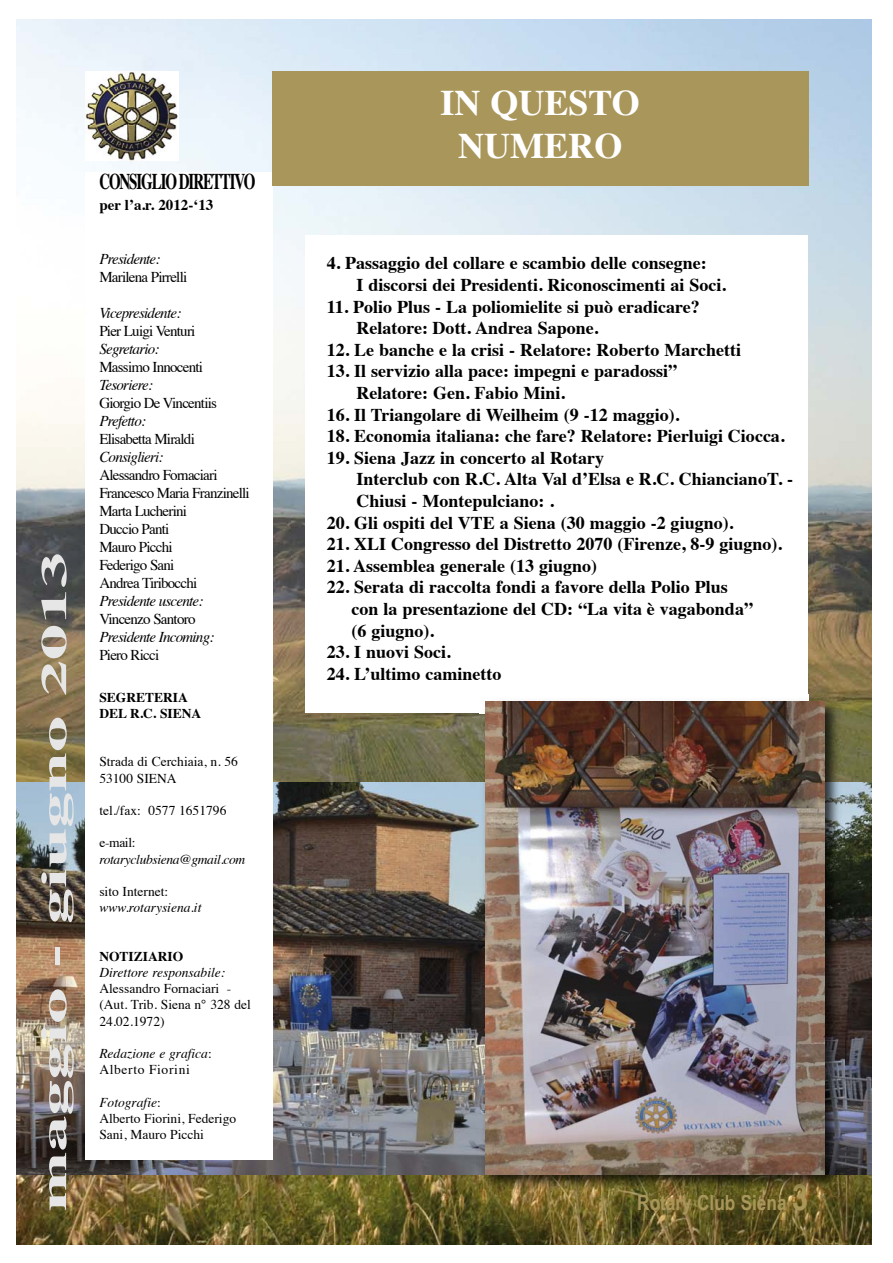
<style>
.page{position:relative;width:893px;height:1263px;background:#fff}
.page>*{position:absolute;margin:0;border:0;box-sizing:border-box;transform-origin:0 0}
.t1{font:700 36px "Times";color:#e6e6e6;scale:2 1}
.t2{font:700 36px/43.2px "Times";color:#fff;text-align:center}
.t3{font:700 22.5px "Times";letter-spacing:-.075em;color:#000;scale:.67 1}
.t4{font:700 21px "Arial Narrow";color:#a9965a}
.t5{font:700 18px/21.6px "Times";color:#000}
.t6{font:15px/18px "Times";letter-spacing:-.05em;color:#000}
.t7{font:italic 15px "Times";letter-spacing:-.05em;color:#000}
.t8{font:700 15px "Times";color:#000}
.t9{font:13.5px/16.2px "Times";color:#000}
.t10{font:italic 13.5px/16.2px "Times";color:#000}
.t11{font:700 13.5px/16.2px "Times";color:#000}
.t12{font:italic 13.5px "Times";letter-spacing:-.025em;color:#000}
.s1{font-style:normal}
.s2{font-style:italic}
.s3{font-size:36px}
</style>
<div class="page">
<img style="left:16px;top:19px;width:856px;height:1226px">
<img style="left:16px;top:783px;width:856px;height:391px">
<div style="left:305px;top:235px;width:503px;height:478px;background:#fff"></div>
<img style="left:85px;top:71px;width:94px;height:90px">
<div style="left:85px;top:640px;width:187px;height:520px;background:#fff"></div>
<div style="left:85px;top:172px;width:187px;height:503px;background:#fff"></div>
<div style="left:272px;top:71px;width:536px;height:114px;background:#a9965a"></div>
<img style="left:479px;top:695px;width:365px;height:499px">
<img style="left:793px;top:1184px;width:14px;height:10px">
<img style="left:485px;top:701px;width:339px;height:473px">
<h1 class="t1" style="left:39px;top:1211px;width:331px;rotate:-90deg">maggio - giugno 2013</h1>
<p class="t3" style="left:99px;top:172px;width:234px">CONSIGLIO DIRETTIVO</p>
<p class="t8" style="left:99px;top:199px;width:116px">per l’a.r. 2012-‘13</p>
<p class="t7" style="left:99px;top:253px;width:63px">Presidente:</p>
<p class="t6" style="left:99px;top:270px;width:89px">Marilena Pirrelli</p>
<p class="t7" style="left:99px;top:307px;width:83px">Vicepresidente:</p>
<p class="t6" style="left:99px;top:324px;width:98px">Pier Luigi Venturi</p>
<p class="t7" style="left:99px;top:343px;width:62px">Segretario:</p>
<p class="t6" style="left:99px;top:360px;width:105px">Massimo Innocenti</p>
<p class="t7" style="left:99px;top:379px;width:55px">Tesoriere:</p>
<p class="t6" style="left:99px;top:396px;width:119px">Giorgio De Vincentiis</p>
<p class="t7" style="left:99px;top:415px;width:48px">Prefetto:</p>
<p class="t6" style="left:99px;top:432px;width:97px">Elisabetta Miraldi</p>
<p class="t7" style="left:99px;top:451px;width:66px">Consiglieri:</p>
<p class="t6" style="left:99px;top:468px;width:152px">Alessandro Fornaciari<br>Francesco Maria Franzinelli<br>Marta Lucherini<br>Duccio Panti<br>Mauro Picchi<br>Federigo Sani<br>Andrea Tiribocchi</p>
<p class="t7" style="left:99px;top:595px;width:106px">Presidente uscente:</p>
<p class="t6" style="left:99px;top:612px;width:98px">Vincenzo Santoro</p>
<p class="t7" style="left:99px;top:631px;width:117px">Presidente Incoming:</p>
<p class="t6" style="left:99px;top:648px;width:61px">Piero Ricci</p>
<p class="t11" style="left:99px;top:690px;width:103px">SEGRETERIA<br>DEL R.C. SIENA</p>
<p class="t9" style="left:99px;top:755px;width:140px">Strada di Cerchiaia, n. 56<br>53100 SIENA</p>
<p class="t9" style="left:99px;top:804px;width:129px">tel./fax: 0577 1651796</p>
<p class="t9" style="left:99px;top:836px;width:38px">e-mail:</p>
<p class="t12" style="left:99px;top:854px;width:147px">rotaryclubsiena@gmail.com</p>
<p class="t9" style="left:99px;top:885px;width:70px">sito Internet:</p>
<p class="t10" style="left:99px;top:901px;width:104px">www.rotarysiena.it</p>
<p class="t11" style="left:99px;top:949px;width:86px">NOTIZIARIO</p>
<p class="t10" style="left:99px;top:966px;width:127px">Direttore responsabile:</p>
<p class="t9" style="left:99px;top:982px;width:153px">Alessandro Fornaciari - (Aut. Trib. Siena n° 328 del<br>24.02.1972)</p>
<p class="t10" style="left:99px;top:1047px;width:114px">Redazione e grafica<span class="s1">:<br>Alberto Fiorini</span></p>
<p class="t9" style="left:99px;top:1095px;width:138px"><span class="s2">Fotografie</span>:<br>Alberto Fiorini, Federigo<br>Sani, Mauro Picchi</p>
<h1 class="t2" style="left:440px;top:84px;width:201px">IN QUESTO<br>NUMERO</h1>
<p class="t5" style="left:356px;top:254px;width:371px;text-indent:-30px">4. Passaggio del collare e scambio delle consegne:<br>I discorsi dei Presidenti. Riconoscimenti ai Soci.</p>
<p class="t5" style="left:356px;top:297px;width:345px;text-indent:-30px">11. Polio Plus - La poliomielite si può eradicare?<br>Relatore: Dott. Andrea Sapone.</p>
<p class="t5" style="left:327px;top:340px;width:416px">12. Le banche e la crisi - Relatore: Roberto Marchetti</p>
<p class="t5" style="left:356px;top:362px;width:322px;text-indent:-30px">13. Il servizio alla pace: impegni e paradossi”<br>Relatore: Gen. Fabio Mini.</p>
<p class="t5" style="left:327px;top:405px;width:354px">16. Il Triangolare di Weilheim (9 -12 maggio).</p>
<p class="t5" style="left:327px;top:427px;width:459px">18. Economia italiana: che fare? Relatore: Pierluigi Ciocca.</p>
<p class="t5" style="left:356px;top:448px;width:438px;text-indent:-30px">19. Siena Jazz in concerto al Rotary<br>Interclub con R.C. Alta Val d’Elsa e R.C. ChiancianoT. -<br>Chiusi - Montepulciano: .</p>
<p class="t5" style="left:327px;top:513px;width:408px">20. Gli ospiti del VTE a Siena (30 maggio -2 giugno).</p>
<p class="t5" style="left:327px;top:535px;width:457px">21. XLI Congresso del Distretto 2070 (Firenze, 8-9 giugno).</p>
<p class="t5" style="left:327px;top:556px;width:272px">21. Assemblea generale (13 giugno)</p>
<p class="t5" style="left:351px;top:578px;width:403px;text-indent:-25px">22. Serata di raccolta fondi a favore della Polio Plus con la presentazione del CD: “La vita è vagabonda” (6 giugno).</p>
<p class="t5" style="left:327px;top:643px;width:125px">23. I nuovi Soci.</p>
<p class="t5" style="left:327px;top:664px;width:176px">24. L’ultimo caminetto</p>
<p class="t4" style="left:637px;top:1190px;width:172px">Rotary Club Siena <span class="s3">3</span></p>
</div>
